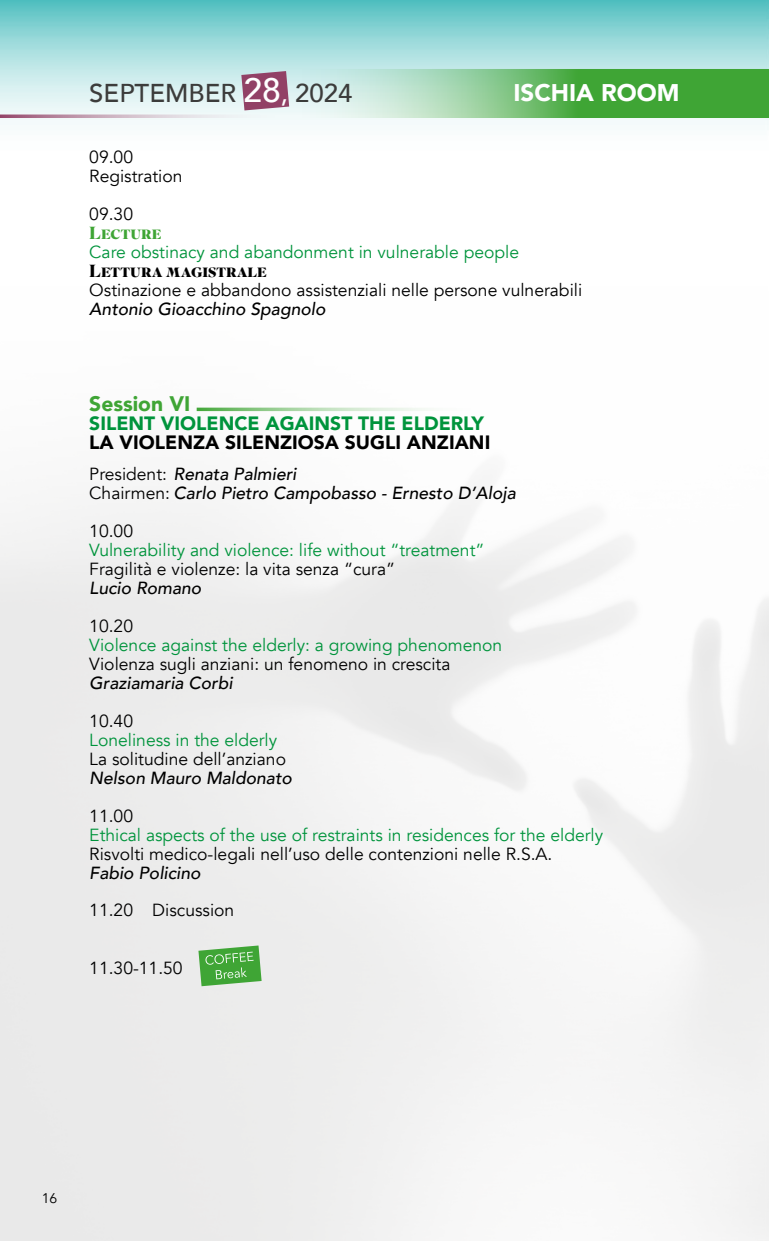
<style>
.page{position:relative;width:769px;height:1241px;background:#fff}
.page>*{position:absolute;margin:0;border:0;box-sizing:border-box;transform-origin:0 0}
.t1{font:500 25.72px "Avenir";color:#3c3c3b}
.t2{font:900 24.15px "Avenir";color:#fff}
.t3{font:900 21px "Avenir";color:#3fa535}
.t4{font:900 19.25px "Avenir";color:#000}
.t5{font:900 19.25px "Avenir";color:#00943c}
.t6{font:17.5px/18.9px "Avenir";color:#000}
.t7{font:17.5px "Avenir";color:#00943c}
.t8{font:italic 500 17.5px/18.9px "Avenir";color:#000}
.t9{font:700 17.5px "Superior Title";color:#000}
.t10{font:700 17.5px "Superior Title";color:#3fa535}
.t11{font:14px "Avenir";color:#000}
.s1{font-size:33.77px;color:#fff}
.s2{color:#fff}
.s3{font-weight:400;font-style:normal}
</style>
<div class="page">
<svg style="left:0;top:0;width:769px;height:125px;background:#a1dcdc"></svg>
<svg style="left:0;top:114px;width:284px;height:4px"></svg>
<svg style="left:284px;top:69px;width:485px;height:49px;background:#7ec481"></svg>
<svg style="left:241px;top:71px;width:48px;height:39px;background:#9c5a7a"></svg>
<svg style="left:197px;top:407px;width:260px;height:4px"></svg>
<svg style="left:198px;top:945px;width:64px;height:41px;background:#6cb864"></svg>
<h1 class="t1" style="left:89px;top:71px;width:265px">SEPTEMBER <span class="s1">28</span><span class="s2">,</span> 2024</h1>
<h2 class="t2" style="left:513px;top:72px;width:168px">ISCHIA ROOM</h2>
<p class="t6" style="left:89px;top:148px;width:95px">09.00<br>Registration</p>
<p class="t6" style="left:89px;top:204px;width:45px">09.30</p>
<p class="t10" style="left:89px;top:222px;width:74px">Lecture</p>
<p class="t7" style="left:89px;top:241px;width:431px">Care obstinacy and abandonment in vulnerable people</p>
<p class="t9" style="left:89px;top:260px;width:179px">Lettura magistrale</p>
<p class="t6" style="left:89px;top:281px;width:494px">Ostinazione e abbandono assistenziali nelle persone vulnerabili</p>
<p class="t8" style="left:89px;top:300px;width:238px">Antonio Gioacchino Spagnolo</p>
<p class="t3" style="left:89px;top:386px;width:103px">Session VI</p>
<p class="t5" style="left:89px;top:407px;width:396px">SILENT VIOLENCE AGAINST THE ELDERLY</p>
<p class="t4" style="left:89px;top:426px;width:403px">LA VIOLENZA SILENZIOSA SUGLI ANZIANI</p>
<p class="t8" style="left:89px;top:465px;width:428px"><span class="s3">President:</span> Renata Palmieri<br><span class="s3">Chairmen:</span> Carlo Pietro Campobasso - Ernesto D’Aloja</p>
<p class="t6" style="left:89px;top:522px;width:45px">10.00</p>
<p class="t7" style="left:89px;top:539px;width:397px">Vulnerability and violence: life without “treatment”</p>
<p class="t6" style="left:89px;top:560px;width:307px">Fragilità e violenze: la vita senza “cura”</p>
<p class="t8" style="left:89px;top:578px;width:113px">Lucio Romano</p>
<p class="t6" style="left:89px;top:616px;width:45px">10.20</p>
<p class="t7" style="left:89px;top:634px;width:415px">Violence against the elderly: a growing phenomenon</p>
<p class="t6" style="left:89px;top:654px;width:363px">Violenza sugli anziani: un fenomeno in crescita</p>
<p class="t8" style="left:89px;top:673px;width:145px">Graziamaria Corbi</p>
<p class="t6" style="left:89px;top:711px;width:45px">10.40</p>
<p class="t7" style="left:89px;top:729px;width:189px">Loneliness in the elderly</p>
<p class="t6" style="left:89px;top:749px;width:198px">La solitudine dell’anziano</p>
<p class="t8" style="left:89px;top:768px;width:204px">Nelson Mauro Maldonato</p>
<p class="t6" style="left:89px;top:806px;width:45px">11.00</p>
<p class="t7" style="left:89px;top:824px;width:515px">Ethical aspects of the use of restraints in residences for the elderly</p>
<p class="t6" style="left:89px;top:844px;width:465px">Risvolti medico-legali nell’uso delle contenzioni nelle R.S.A.</p>
<p class="t8" style="left:89px;top:863px;width:113px">Fabio Policino</p>
<p class="t6" style="left:89px;top:901px;width:147px">11.20 Discussion</p>
<p class="t6" style="left:89px;top:958px;width:95px">11.30-11.50</p>
<p class="t11" style="left:42px;top:1189px;width:17px">16</p>
</div>
